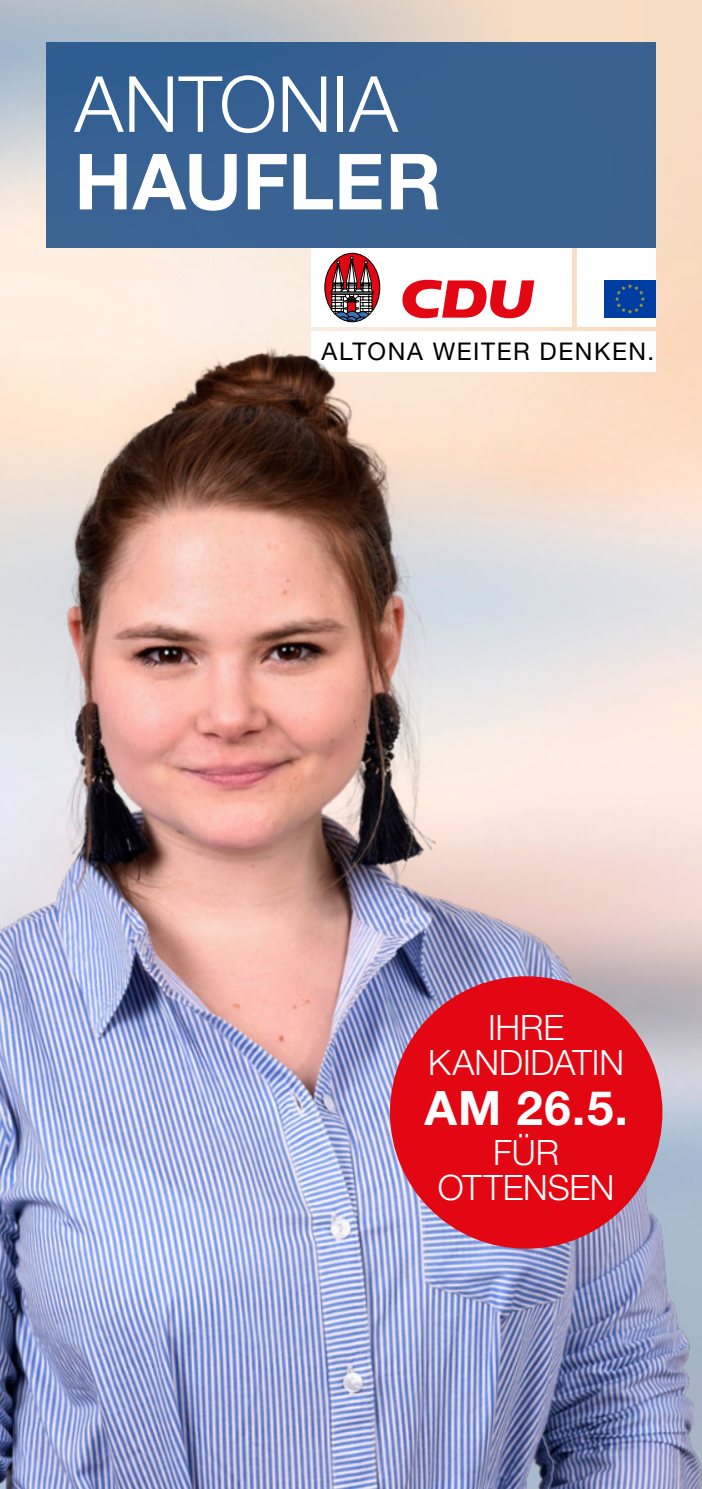
<style>
.page{position:relative;width:702px;height:1489px;background:#fff}
.page>*{position:absolute;margin:0;border:0;box-sizing:border-box;transform-origin:0 0}
.t1{font:300 77.5px "Helvetica Neue";letter-spacing:.005em;color:#fff}
.t2{font:700 77.5px "Helvetica Neue";letter-spacing:.005em;color:#fff}
.t3{font:700 47.5px "Helvetica Neue";color:#fff}
.t4{font:300 35px/35px "Helvetica Neue";letter-spacing:-.005em;color:#fff;text-align:center}
.t5{font:24.5px "Helvetica Neue";letter-spacing:.065em;color:#000}
</style>
<div class="page">
<img style="left:0;top:0;width:702px;height:312px">
<div style="left:394px;top:248px;width:177px;height:78px;background:#fff"></div>
<svg style="left:402px;top:280px;width:132px;height:32px"></svg>
<div style="left:312px;top:248px;width:78px;height:78px;background:#fff"></div>
<svg style="left:325px;top:253px;width:55px;height:69px"></svg>
<svg style="left:330px;top:256px;width:43px;height:56px;background:#8c4b4f"></svg>
<div style="left:324px;top:253px;width:56px;height:69px;border:1px solid #000;border-radius:50%"></div>
<div style="left:577px;top:248px;width:79px;height:78px;background:#fff"></div>
<img style="left:604px;top:280px;width:52px;height:32px">
<img style="left:0;top:312px;width:702px;height:1176px">
<div style="left:390px;top:976px;width:272px;height:272px;background:#e30613;border-radius:50%"></div>
<div style="left:46px;top:43px;width:610px;height:205px;background:#3a6291"></div>
<h1 class="t1" style="left:74px;top:57px;width:325px">ANTONIA</h1>
<h1 class="t2" style="left:74px;top:134px;width:368px">HAUFLER</h1>
<p class="t5" style="left:321px;top:337px;width:334px">ALTONA WEITER DENKEN.</p>
<p class="t4" style="left:428px;top:1009px;width:197px">IHRE<br>KANDIDATIN</p>
<h2 class="t3" style="left:424px;top:1078px;width:205px">AM 26.5.</h2>
<p class="t4" style="left:438px;top:1134px;width:178px">FÜR<br>OTTENSEN</p>
</div>
